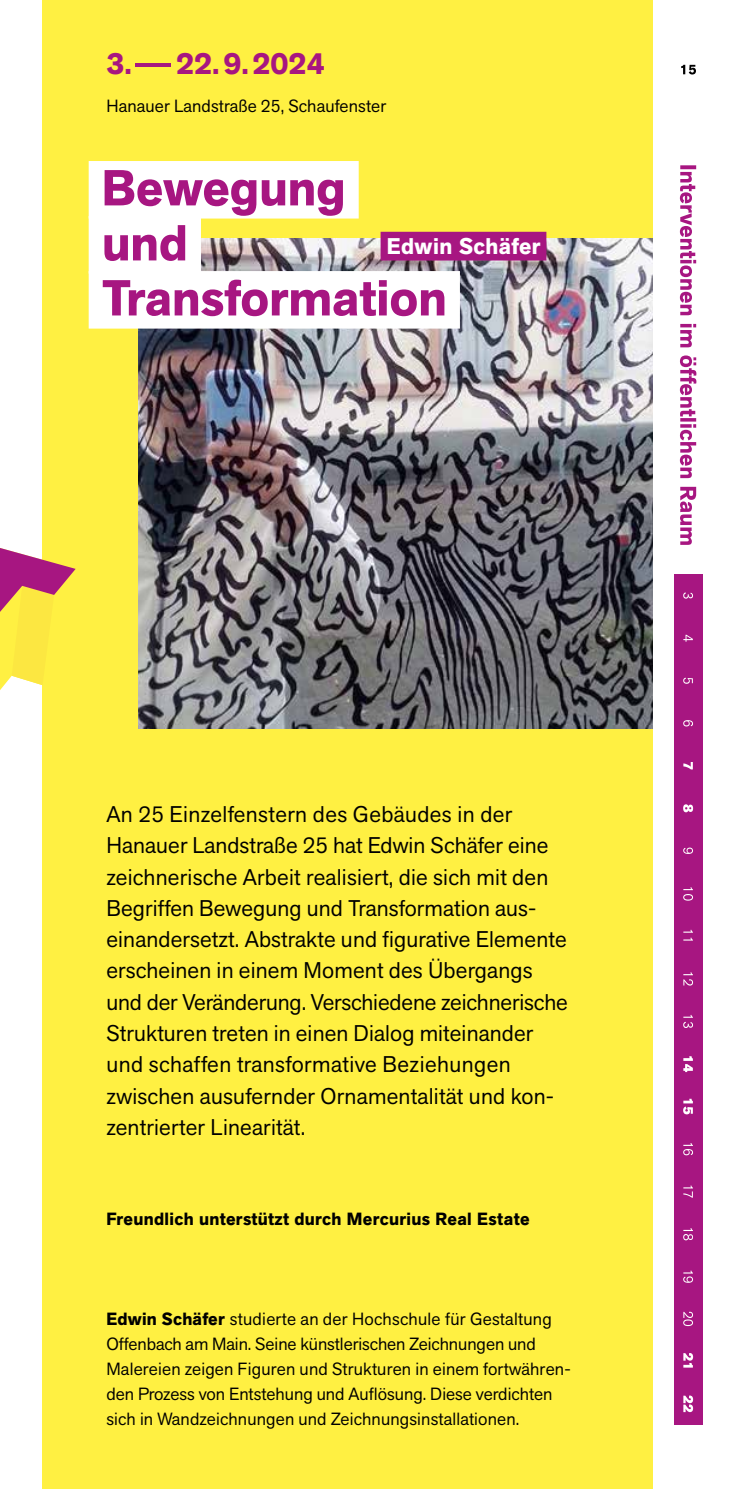
<style>
.page{position:relative;width:745px;height:1489px;background:#fff}
.page>*{position:absolute;margin:0;border:0;box-sizing:border-box;transform-origin:0 0}
.t1{font:700 50px/55px "Akzid Grtsk Next";color:#a71681}
.t2{font:700 30px "Akzid Grtsk Next";color:#a71681}
.t3{font:22.5px/31.2px "Akzid Grtsk Next";letter-spacing:.01em;color:#000}
.t4{font:700 22.5px "Akzid Grtsk Next";letter-spacing:.02em;color:#fff}
.t5{font:17.5px/25px "Akzid Grtsk Next";letter-spacing:.01em;color:#000}
.t6{font:700 17.5px "Akzid Grtsk Next";letter-spacing:.02em;color:#000}
.s1{font-weight:700}
</style>
<div class="page">
<div style="left:43px;top:0;width:609px;height:1488px;background:#fff042"></div>
<svg style="left:0;top:519px;width:76px;height:265px"></svg>
<img style="left:138px;top:238px;width:514px;height:490px">
<div style="left:89px;top:161px;width:269px;height:57px;background:#fff"></div>
<div style="left:89px;top:216px;width:112px;height:57px;background:#fff"></div>
<div style="left:89px;top:271px;width:370px;height:57px;background:#fff"></div>
<div style="left:380px;top:232px;width:166px;height:28px;background:#a71681"></div>
<svg style="left:679px;top:165px;width:17px;height:380px"></svg>
<div style="left:673px;top:1382px;width:29px;height:42px;background:#a71681"></div>
<div style="left:673px;top:574px;width:29px;height:43px;background:#a71681"></div>
<div style="left:673px;top:617px;width:29px;height:42px;background:#a71681"></div>
<div style="left:673px;top:659px;width:29px;height:43px;background:#a71681"></div>
<div style="left:673px;top:702px;width:29px;height:42px;background:#a71681"></div>
<div style="left:673px;top:744px;width:29px;height:43px;background:#a71681"></div>
<div style="left:673px;top:787px;width:29px;height:42px;background:#a71681"></div>
<div style="left:673px;top:829px;width:29px;height:43px;background:#a71681"></div>
<div style="left:673px;top:872px;width:29px;height:42px;background:#a71681"></div>
<div style="left:673px;top:914px;width:29px;height:43px;background:#a71681"></div>
<div style="left:673px;top:957px;width:29px;height:42px;background:#a71681"></div>
<div style="left:673px;top:999px;width:29px;height:43px;background:#a71681"></div>
<div style="left:673px;top:1042px;width:29px;height:42px;background:#a71681"></div>
<div style="left:673px;top:1084px;width:29px;height:43px;background:#a71681"></div>
<div style="left:673px;top:1127px;width:29px;height:42px;background:#a71681"></div>
<div style="left:673px;top:1169px;width:29px;height:43px;background:#a71681"></div>
<div style="left:673px;top:1212px;width:29px;height:42px;background:#a71681"></div>
<div style="left:673px;top:1254px;width:29px;height:43px;background:#a71681"></div>
<div style="left:673px;top:1297px;width:29px;height:42px;background:#a71681"></div>
<div style="left:673px;top:1339px;width:29px;height:43px;background:#a71681"></div>
<svg style="left:683px;top:1395px;width:9px;height:16px"></svg>
<svg style="left:683px;top:1353px;width:9px;height:14px"></svg>
<svg style="left:683px;top:1311px;width:9px;height:14px"></svg>
<svg style="left:683px;top:1270px;width:9px;height:12px"></svg>
<svg style="left:683px;top:1228px;width:9px;height:12px"></svg>
<svg style="left:683px;top:1185px;width:9px;height:12px"></svg>
<svg style="left:683px;top:1143px;width:9px;height:12px"></svg>
<svg style="left:683px;top:1098px;width:9px;height:16px"></svg>
<svg style="left:683px;top:1056px;width:9px;height:15px"></svg>
<svg style="left:683px;top:1015px;width:9px;height:12px"></svg>
<svg style="left:683px;top:972px;width:9px;height:13px"></svg>
<svg style="left:683px;top:929px;width:9px;height:11px"></svg>
<svg style="left:683px;top:887px;width:9px;height:13px"></svg>
<svg style="left:683px;top:847px;width:9px;height:6px"></svg>
<svg style="left:683px;top:804px;width:9px;height:8px"></svg>
<svg style="left:683px;top:762px;width:9px;height:7px"></svg>
<svg style="left:683px;top:720px;width:9px;height:6px"></svg>
<svg style="left:683px;top:677px;width:9px;height:6px"></svg>
<svg style="left:683px;top:634px;width:9px;height:7px"></svg>
<svg style="left:683px;top:592px;width:9px;height:6px"></svg>
<svg style="left:681px;top:65px;width:14px;height:9px"></svg>
<h2 class="t2" style="left:106px;top:44px;width:220px">3.–22.9.2024</h2>
<p class="t5" style="left:106px;top:93px;width:281px">Hanauer Landstraße 25, Schaufenster</p>
<h1 class="t1" style="left:102px;top:161px;width:346px">Bewegung<br>und<br>Transformation</h1>
<p class="t4" style="left:386px;top:231px;width:155px">Edwin Schäfer</p>
<p class="t3" style="left:106px;top:798px;width:462px">An 25 Einzelfenstern des Gebäudes in der Hanauer Landstraße 25 hat Edwin Schäfer eine zeichnerische Arbeit realisiert, die sich mit den Begriffen Bewegung und Transformation aus&shy;einandersetzt. Abstrakte und figurative Elemente erscheinen in einem Moment des Übergangs und der Veränderung. Verschiedene zeichnerische Strukturen treten in einen Dialog miteinander und schaffen transformative Beziehungen zwischen ausufernder Ornamentalität und kon&shy;zentrierter Linearität.</p>
<p class="t6" style="left:106px;top:1207px;width:424px">Freundlich unterstützt durch Mercurius Real Estate</p>
<p class="t5" style="left:106px;top:1306px;width:465px"><span class="s1">Edwin Schäfer</span> studierte an der Hochschule für Gestaltung Offenbach am Main. Seine künstlerischen Zeichnungen und Malereien zeigen Figuren und Strukturen in einem fortwähren&shy;den Prozess von Entstehung und Auflösung. Diese verdichten sich in Wandzeichnungen und Zeichnungsinstallationen.</p>
</div>
